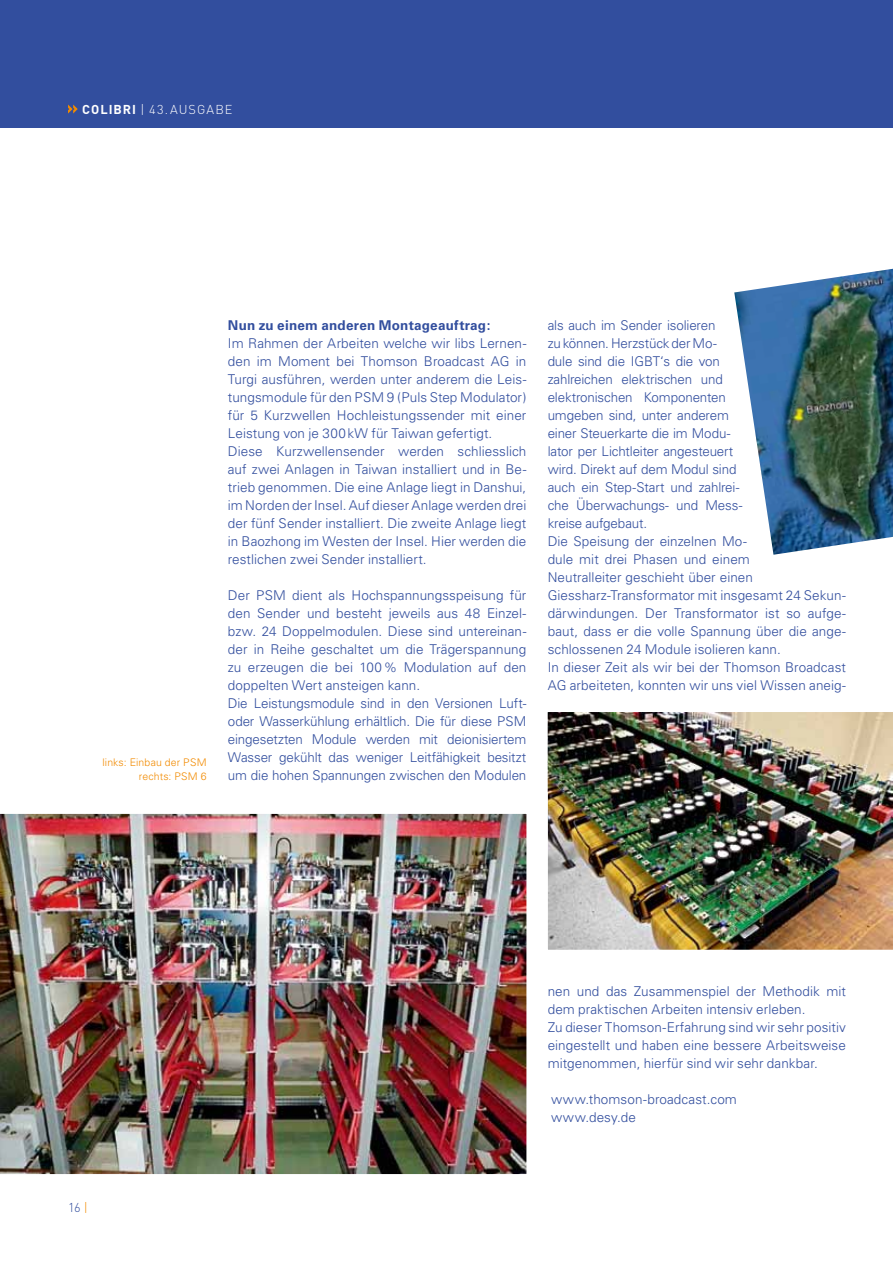
<style>
.page{position:relative;width:893px;height:1263px;background:#fff}
.page>*{position:absolute;margin:0;border:0;box-sizing:border-box;transform-origin:0 0}
.t1{font:300 13.5px/18px "Univers LT Std";color:#324e9e}
.t2{font:700 13.5px "Univers LT Std";letter-spacing:.02em;color:#324e9e}
.t3{font:300 12.75px "DIN";letter-spacing:.1em;color:#fff}
.t4{font:700 12.75px "DIN";color:#fff}
.t5{font:300 12.75px "DIN";color:#324e9e}
.t6{font:300 10.5px/14.2px "Univers LT Std";letter-spacing:.015em;color:#f28b00;text-align:right}
.s1{color:#f28b00}
</style>
<div class="page">
<div style="left:0;top:0;width:893px;height:128px;background:#324e9e"></div>
<svg style="left:68px;top:105px;width:10px;height:9px"></svg>
<img style="left:547px;top:712px;width:346px;height:238px">
<img style="left:734px;top:269px;width:159px;height:286px">
<img style="left:0;top:782px;width:558px;height:393px">
<p class="t4" style="left:82px;top:101px;width:26px">Colibri</p>
<p class="t3" style="left:140px;top:101px;width:94px">| 43.AUSGABE</p>
<p class="t6" style="left:102px;top:755px;width:106px">links: Einbau der PSM rechts: PSM 6</p>
<p class="t2" style="left:228px;top:317px;width:264px">Nun zu einem anderen Montageauftrag:</p>
<p class="t1" style="left:228px;top:334px;width:300px">Im Rahmen der Arbeiten welche wir libs Lernen&shy;den im Moment bei Thomson Broadcast AG in Turgi ausführen, werden unter anderem die Leis&shy;tungsmodule für den PSM 9 (Puls Step Modulator) für 5 Kurzwellen Hochleistungssender mit einer Leistung von je 300kW für Taiwan gefertigt.<br>Diese Kurzwellensender werden schliesslich auf zwei Anlagen in Taiwan installiert und in Be&shy;trieb genommen. Die eine Anlage liegt in Danshui, im Norden der Insel. Auf dieser Anlage werden drei der fünf Sender installiert. Die zweite Anlage liegt in Baozhong im Westen der Insel. Hier werden die restlichen zwei Sender installiert.</p>
<p class="t1" style="left:228px;top:586px;width:300px">Der PSM dient als Hochspannungsspeisung für den Sender und besteht jeweils aus 48 Einzel&shy;bzw. 24 Doppelmodulen. Diese sind untereinan&shy;der in Reihe geschaltet um die Trägerspannung zu erzeugen die bei 100% Modulation auf den doppelten Wert ansteigen kann.<br>Die Leistungsmodule sind in den Versionen Luft&shy;oder Wasserkühlung erhältlich. Die für diese PSM eingesetzten Module werden mit deionisiertem Wasser gekühlt das weniger Leitfähigkeit besitzt um die hohen Spannungen zwischen den Modulen</p>
<p class="t1" style="left:548px;top:316px;width:300px">als auch im Sender isolieren<br>zu können. Herzstück der Mo-<br>dule sind die IGBT‘s die von<br>zahlreichen elektrischen und<br>elektronischen Komponenten<br>umgeben sind, unter anderem<br>einer Steuerkarte die im Modu-<br>lator per Lichtleiter angesteuert<br>wird. Direkt auf dem Modul sind<br>auch ein Step-Start und zahlrei-<br>che Ü berwachungs- und Mess-<br>kreise aufgebaut.<br>Die Speisung der einzelnen Mo-<br>dule mit drei Phasen und einem<br>Neutralleiter geschieht über einen Giessharz-Transformator mit insgesamt 24 Sekun&shy;därwindungen. Der Transformator ist so aufge&shy;baut, dass er die volle Spannung über die ange&shy;schlossenen 24 Module isolieren kann.<br>In dieser Zeit als wir bei der Thomson Broadcast AG arbeiteten, konnten wir uns viel Wissen aneig-</p>
<p class="t5" style="left:68px;top:1199px;width:21px">16 <span class="s1">|</span></p>
<p class="t1" style="left:548px;top:982px;width:300px">nen und das Zusammenspiel der Methodik mit dem praktischen Arbeiten intensiv erleben.<br>Zu dieser Thomson-Erfahrung sind wir sehr positiv eingestellt und haben eine bessere Arbeitsweise mitgenommen, hierfür sind wir sehr dankbar.</p>
<p class="t1" style="left:551px;top:1090px;width:187px">www.thomson-broadcast.com www.desy.de</p>
</div>
